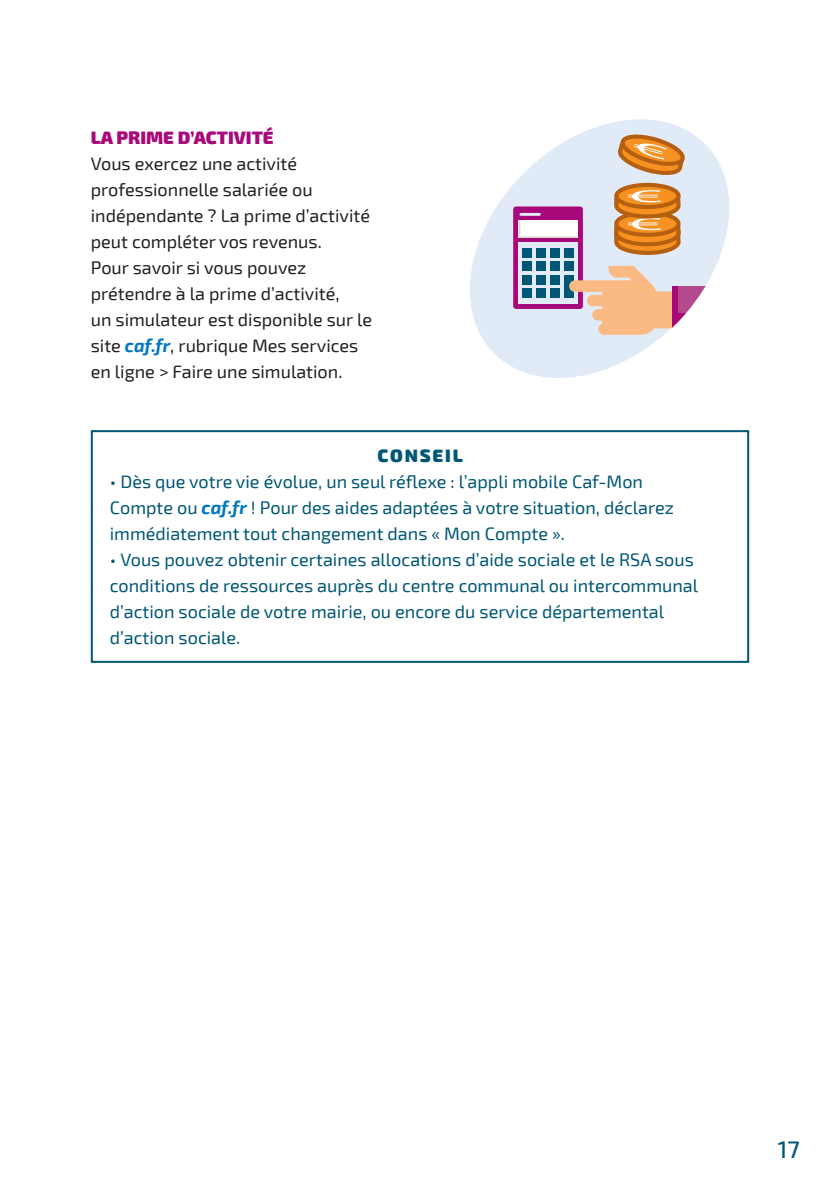
<style>
.page{position:relative;width:840px;height:1191px;background:#fff}
.page>*{position:absolute;margin:0;border:0;box-sizing:border-box;transform-origin:0 0}
.t1{font:500 24px "Exo 2";color:#005775}
.t2{font:18px/26px "Exo 2";color:#005775}
.t3{font:18px/26px "Exo 2";color:#231f20}
.t4{font:900 18px "Exo 2";color:#a8097a}
.t5{font:900 18px "Exo 2";letter-spacing:.1em;color:#005775}
.s1{font-weight:700;font-style:italic;color:#0079c2}
</style>
<div class="page">
<svg style="left:470px;top:119px;width:259px;height:259px;fill:#e1ebf7"></svg>
<div style="left:513px;top:206px;width:69px;height:103px;background:#a8097a;border-radius:3px"></div>
<svg style="left:518px;top:220px;width:59px;height:18px"></svg>
<hr style="left:519px;top:213px;width:21px;height:3px;background:#e1ebf7">
<div style="left:518px;top:242px;width:59px;height:61px;background:#e1ebf7"></div>
<div style="left:522px;top:248px;width:9px;height:9px;background:#005775"></div>
<div style="left:536px;top:248px;width:9px;height:9px;background:#005775"></div>
<div style="left:550px;top:248px;width:9px;height:9px;background:#005775"></div>
<div style="left:563px;top:248px;width:10px;height:9px;background:#005775"></div>
<div style="left:522px;top:261px;width:9px;height:10px;background:#005775"></div>
<div style="left:536px;top:261px;width:9px;height:10px;background:#005775"></div>
<div style="left:550px;top:261px;width:9px;height:10px;background:#005775"></div>
<div style="left:563px;top:261px;width:10px;height:10px;background:#005775"></div>
<div style="left:522px;top:275px;width:9px;height:9px;background:#005775"></div>
<div style="left:536px;top:275px;width:9px;height:9px;background:#005775"></div>
<div style="left:550px;top:275px;width:9px;height:9px;background:#005775"></div>
<div style="left:563px;top:275px;width:10px;height:23px;background:#005775"></div>
<div style="left:522px;top:289px;width:9px;height:9px;background:#005775"></div>
<div style="left:536px;top:289px;width:9px;height:9px;background:#005775"></div>
<div style="left:550px;top:289px;width:9px;height:9px;background:#005775"></div>
<svg style="left:672px;top:287px;width:57px;height:54px"></svg>
<div style="left:677px;top:314px;width:69px;height:27px;background:#fff"></div>
<svg style="left:569px;top:266px;width:123px;height:69px;background:#e8bcad"></svg>
<svg style="left:614px;top:183px;width:66px;height:72px;background:#d98c3d"></svg>
<svg style="left:617px;top:133px;width:68px;height:42px;background:#dba267"></svg>
<div style="left:91px;top:430px;width:657px;height:233px;border:2px solid #005775"></div>
<p class="t4" style="left:91px;top:127px;width:184px">LA PRIME D’ACTIVITÉ</p>
<p class="t3" style="left:91px;top:151px;width:282px">Vous exercez une activité professionnelle salariée ou indépendante ? La prime d’activité peut compléter vos revenus.<br>Pour savoir si vous pouvez prétendre à la prime d’activité,<br>un simulateur est disponible sur le site <span class="s1">caf.fr</span>, rubrique Mes services en ligne &gt; Faire une simulation.</p>
<p class="t5" style="left:377px;top:444px;width:87px">CONSEIL</p>
<p class="t2" style="left:110px;top:469px;width:565px">• Dès que votre vie évolue, un seul réflexe : l’appli mobile Caf-Mon<br>Compte ou <span class="s1">caf.fr</span> ! Pour des aides adaptées à votre situation, déclarez immédiatement tout changement dans « Mon Compte ».</p>
<p class="t2" style="left:110px;top:547px;width:589px">• Vous pouvez obtenir certaines allocations d’aide sociale et le RSA sous conditions de ressources auprès du centre communal ou intercommunal d’action sociale de votre mairie, ou encore du service départemental d’action sociale.</p>
<h1 class="t1" style="left:777px;top:1135px;width:23px">17</h1>
</div>
